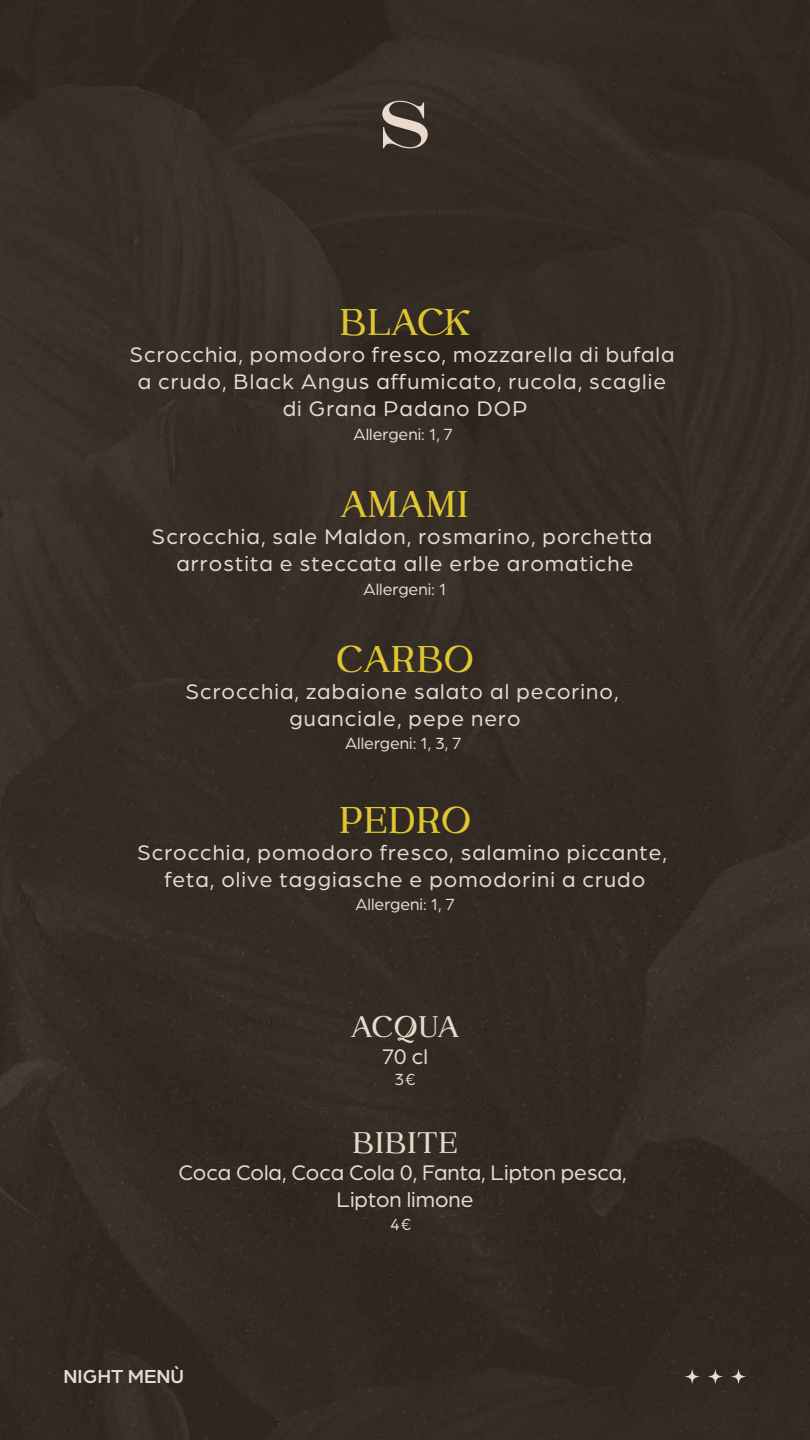
<style>
.page{position:relative;width:810px;height:1440px;background:#342b24}
.page>*{position:absolute;margin:0;border:0;box-sizing:border-box;transform-origin:0 0}
.t1{font:700 37.5px "CASTLEROCKS";color:#e0c731}
.t2{font:700 30px "CASTLEROCKS";color:#eadacc}
.t3{font:22.5px/27px "Arboria";letter-spacing:.05em;color:#eadacc;text-align:center}
.t4{font:22.5px/27px "Arboria";color:#eadacc;text-align:center}
.t5{font:500 20.1px "Arboria";color:#eadacc}
.t6{font:17.25px "Arboria";color:#eadacc}
</style>
<div class="page">
<svg style="left:684px;top:1369px;width:16px;height:16px"></svg>
<svg style="left:707px;top:1369px;width:16px;height:16px"></svg>
<svg style="left:731px;top:1369px;width:15px;height:16px"></svg>
<svg style="left:382px;top:101px;width:46px;height:47px"></svg>
<h1 class="t1" style="left:339px;top:302px;width:133px">BLACK</h1>
<p class="t3" style="left:129px;top:340px;width:547px">Scrocchia, pomodoro fresco, mozzarella di bufala a crudo, Black Angus affumicato, rucola, scaglie di Grana Padano DOP</p>
<p class="t6" style="left:354px;top:423px;width:101px">Allergeni: 1, 7</p>
<h1 class="t1" style="left:341px;top:484px;width:130px">AMAMI</h1>
<p class="t3" style="left:152px;top:522px;width:502px">Scrocchia, sale Maldon, rosmarino, porchetta arrostita e steccata alle erbe aromatiche</p>
<p class="t6" style="left:364px;top:578px;width:84px">Allergeni: 1</p>
<h1 class="t1" style="left:336px;top:639px;width:139px">CARBO</h1>
<p class="t3" style="left:185px;top:677px;width:435px">Scrocchia, zabaione salato al pecorino, guanciale, pepe nero</p>
<p class="t6" style="left:345px;top:733px;width:118px">Allergeni: 1, 3, 7</p>
<h1 class="t1" style="left:339px;top:800px;width:134px">PEDRO</h1>
<p class="t3" style="left:137px;top:838px;width:532px">Scrocchia, pomodoro fresco, salamino piccante, feta, olive taggiasche e pomodorini a crudo</p>
<p class="t6" style="left:355px;top:893px;width:101px">Allergeni: 1, 7</p>
<h2 class="t2" style="left:351px;top:1011px;width:109px">ACQUA</h2>
<p class="t3" style="left:382px;top:1043px;width:47px">70 cl</p>
<p class="t6" style="left:395px;top:1068px;width:22px">3€</p>
<h2 class="t2" style="left:352px;top:1127px;width:107px">BIBITE</h2>
<p class="t4" style="left:178px;top:1158px;width:450px">Coca Cola, Coca Cola 0, Fanta, Lipton pesca,<br>Lipton limone</p>
<p class="t6" style="left:390px;top:1213px;width:22px">4€</p>
<p class="t5" style="left:64px;top:1362px;width:122px">NIGHT MENÙ</p>
</div>
